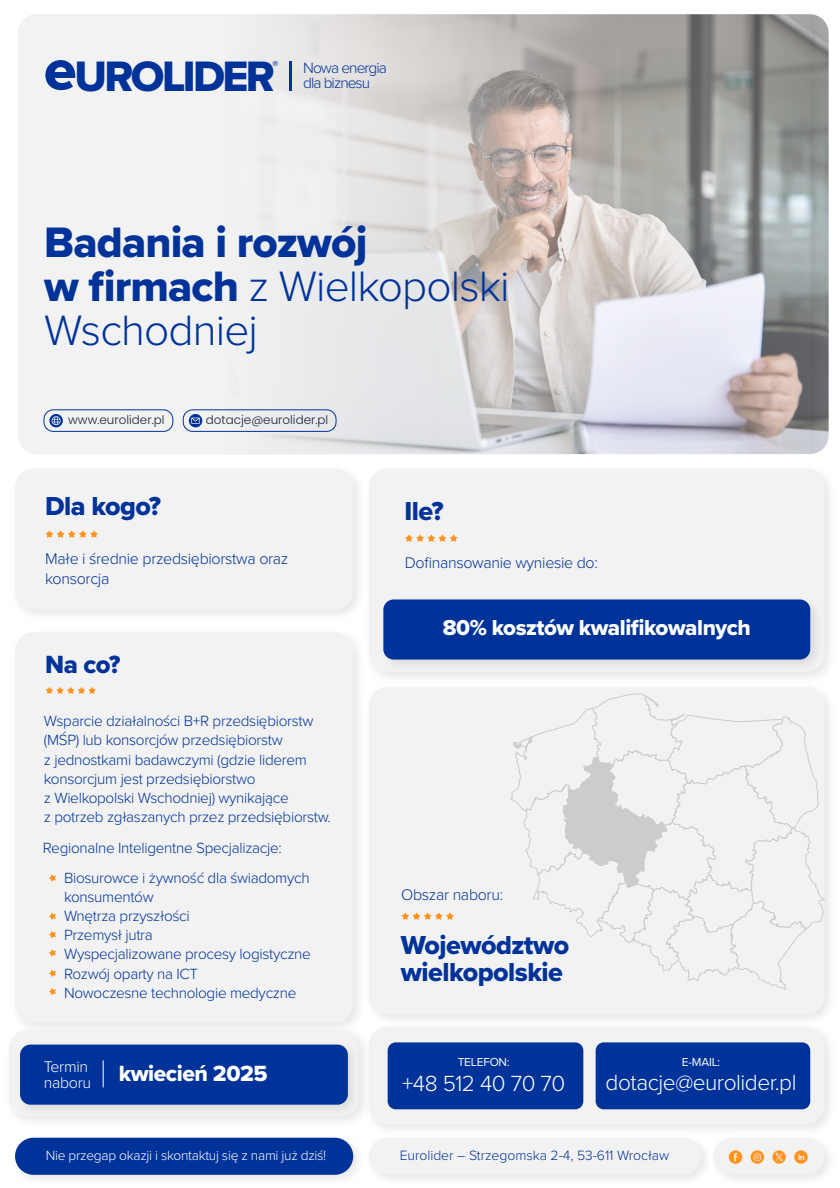
<style>
.page{position:relative;width:840px;height:1188px;background:#fff}
.page>*{position:absolute;margin:0;border:0;box-sizing:border-box;transform-origin:0 0}
.t1{font:59.32px "Proxima Nova Extrabld";color:#039}
.t2{font:300 44.12px/44.2px "Proxima Nova";letter-spacing:-.02em;color:#039}
.t3{font:44.12px "Proxima Nova Extrabld";letter-spacing:-.02em;color:#039}
.t4{font:44.12px "Proxima Nova Extrabld";letter-spacing:-.06em;color:#039}
.t5{font:26.96px/27px "Proxima Nova Extrabld";letter-spacing:-.02em;color:#039}
.t6{font:25.8px "Proxima Nova Extrabld";color:#039}
.t7{font:22.8px "Proxima Nova Extrabld";letter-spacing:-.02em;color:#fff}
.t8{font:300 22.68px "Proxima Nova";letter-spacing:-.02em;color:#fff}
.t9{font:22.4px "Proxima Nova Extrabld";letter-spacing:-.02em;color:#fff}
.t10{font:300 16px/20px "Proxima Nova";letter-spacing:-.02em;color:#039}
.t11{font:300 16px/16px "Proxima Nova";letter-spacing:-.02em;color:#fff}
.t12{font:300 15.52px "Proxima Nova";letter-spacing:-.06em;color:#039}
.t13{font:300 15.32px/19.2px "Proxima Nova";letter-spacing:-.02em;color:#039}
.t14{font:300 13.96px "Proxima Nova";color:#039}
.t15{font:300 13.76px "Proxima Nova";letter-spacing:-.02em;color:#fff}
.t16{font:12.04px "Proxima Nova Extrabld";color:#039}
.t17{font:12px "Proxima Nova";letter-spacing:-.02em;color:#fff}
.t18{font:300 11.92px "Poppins";color:#16273a}
.s1{font-family:"Proxima Nova Extrabld";font-weight:400}
</style>
<div class="page">
<div style="left:18px;top:14px;width:205px;height:440px;background:#f2f2f2"></div>
<img style="left:596px;top:14px;width:233px;height:440px">
<svg style="left:223px;top:14px;width:373px;height:440px;background:#dad7d6"></svg>
<div style="left:183px;top:410px;width:153px;height:22px;border:1px solid #039;border-radius:9px"></div>
<svg style="left:49px;top:414px;width:14px;height:13px"></svg>
<svg style="left:189px;top:414px;width:13px;height:13px"></svg>
<div style="left:44px;top:410px;width:129px;height:22px;border:1px solid #039;border-radius:9px"></div>
<div style="left:15px;top:468px;width:338px;height:142px;background:#f2f2f2;border-radius:19px"></div>
<div style="left:15px;top:632px;width:338px;height:391px;background:#f2f2f2;border-radius:19px"></div>
<div style="left:713px;top:1138px;width:112px;height:37px;background:#f2f2f2;border-radius:19px"></div>
<img style="left:15px;top:1137px;width:343px;height:42px">
<div style="left:15px;top:1138px;width:338px;height:37px;background:#039;border-radius:19px"></div>
<svg style="left:46px;top:530px;width:52px;height:8px"></svg>
<div style="left:369px;top:468px;width:456px;height:204px;background:#f2f2f2;border-radius:19px"></div>
<div style="left:369px;top:687px;width:456px;height:328px;background:#f2f2f2;border-radius:19px"></div>
<div style="left:369px;top:1027px;width:456px;height:97px;background:#f2f2f2;border-radius:19px"></div>
<div style="left:9px;top:1030px;width:350px;height:87px;background:#f2f2f2;border-radius:19px"></div>
<div style="left:388px;top:1042px;width:195px;height:67px;background:#039;border-radius:8px"></div>
<div style="left:596px;top:1042px;width:214px;height:67px;background:#039;border-radius:8px"></div>
<img style="left:375px;top:1130px;width:342px;height:49px">
<div style="left:369px;top:1138px;width:332px;height:37px;background:#f2f2f2;border-radius:19px"></div>
<hr style="left:289px;top:61px;width:3px;height:30px;background:#039">
<svg style="left:405px;top:534px;width:52px;height:8px"></svg>
<img style="left:375px;top:591px;width:451px;height:85px">
<div style="left:383px;top:599px;width:427px;height:61px;background:#039;border-radius:10px"></div>
<img style="left:12px;top:1037px;width:352px;height:84px">
<div style="left:20px;top:1045px;width:328px;height:60px;background:#039;border-radius:10px"></div>
<svg style="left:103px;top:1060px;width:1px;height:27px"></svg>
<svg style="left:511px;top:693px;width:314px;height:297px"></svg>
<svg style="left:401px;top:912px;width:53px;height:8px"></svg>
<svg style="left:46px;top:687px;width:50px;height:7px"></svg>
<svg style="left:49px;top:970px;width:7px;height:7px"></svg>
<svg style="left:49px;top:988px;width:7px;height:7px"></svg>
<svg style="left:49px;top:949px;width:7px;height:8px"></svg>
<svg style="left:49px;top:931px;width:7px;height:7px"></svg>
<svg style="left:49px;top:913px;width:7px;height:7px"></svg>
<svg style="left:49px;top:874px;width:7px;height:8px"></svg>
<svg style="left:729px;top:1150px;width:13px;height:14px"></svg>
<svg style="left:751px;top:1150px;width:13px;height:14px"></svg>
<svg style="left:794px;top:1150px;width:14px;height:14px"></svg>
<svg style="left:772px;top:1150px;width:14px;height:14px"></svg>
<h1 class="t1" style="left:44px;top:25px;width:34px">e</h1>
<h2 class="t4" style="left:74px;top:43px;width:202px">UROLIDER</h2>
<p class="t12" style="left:303px;top:56px;width:85px">Nowa energia</p>
<p class="t16" style="left:273px;top:56px;width:7px">®</p>
<p class="t12" style="left:303px;top:72px;width:69px">dla biznesu</p>
<h2 class="t3" style="left:44px;top:209px;width:325px">Badania i rozwój</h2>
<h2 class="t2" style="left:44px;top:262px;width:467px"><span class="s1">w firmach</span> z Wielkopolski<br>Wschodniej</h2>
<p class="t18" style="left:68px;top:413px;width:98px">www.eurolider.pl</p>
<p class="t18" style="left:206px;top:413px;width:124px">dotacje@eurolider.pl</p>
<h3 class="t5" style="left:45px;top:493px;width:118px">Dla kogo?</h3>
<p class="t10" style="left:45px;top:548px;width:245px">Małe i średnie przedsiębiorstwa oraz konsorcja</p>
<h3 class="t6" style="left:45px;top:645px;width:77px">Na co?</h3>
<p class="t13" style="left:44px;top:711px;width:289px">Wsparcie działalności B+R przedsiębiorstw (MŚP) lub konsorcjów przedsiębiorstw<br>z jednostkami badawczymi (gdzie liderem konsorcjum jest przedsiębiorstwo<br>z Wielkopolski Wschodniej) wynikające<br>z potrzeb zgłaszanych przez przedsiębiorstw.</p>
<p class="t13" style="left:43px;top:838px;width:240px">Regionalne Inteligentne Specjalizacje:</p>
<p class="t13" style="left:64px;top:867px;width:248px">Biosurowce i żywność dla świadomych konsumentów<br>Wnętrza przyszłości<br>Przemysł jutra<br>Wyspecjalizowane procesy logistyczne<br>Rozwój oparty na ICT<br>Nowoczesne technologie medyczne</p>
<p class="t11" style="left:44px;top:1058px;width:49px">Termin naboru</p>
<h3 class="t7" style="left:119px;top:1057px;width:150px">kwiecień 2025</h3>
<h3 class="t5" style="left:405px;top:497px;width:41px">Ile?</h3>
<p class="t10" style="left:405px;top:552px;width:195px">Dofinansowanie wyniesie do:</p>
<h3 class="t9" style="left:443px;top:611px;width:310px">80% kosztów kwalifikowalnych</h3>
<p class="t10" style="left:401px;top:884px;width:104px">Obszar naboru:</p>
<h3 class="t5" style="left:401px;top:931px;width:170px">Województwo wielkopolskie</h3>
<p class="t17" style="left:458px;top:1053px;width:53px">TELEFON:</p>
<h3 class="t8" style="left:402px;top:1066px;width:165px">+48 512 40 70 70</h3>
<p class="t17" style="left:682px;top:1053px;width:40px">E-MAIL:</p>
<h3 class="t8" style="left:606px;top:1066px;width:192px">dotacje@eurolider.pl</h3>
<p class="t15" style="left:46px;top:1145px;width:282px">Nie przegap okazji i skontaktuj się z nami już dziś!</p>
<p class="t14" style="left:400px;top:1145px;width:271px">Eurolider – Strzegomska 2-4, 53-611 Wrocław</p>
</div>
